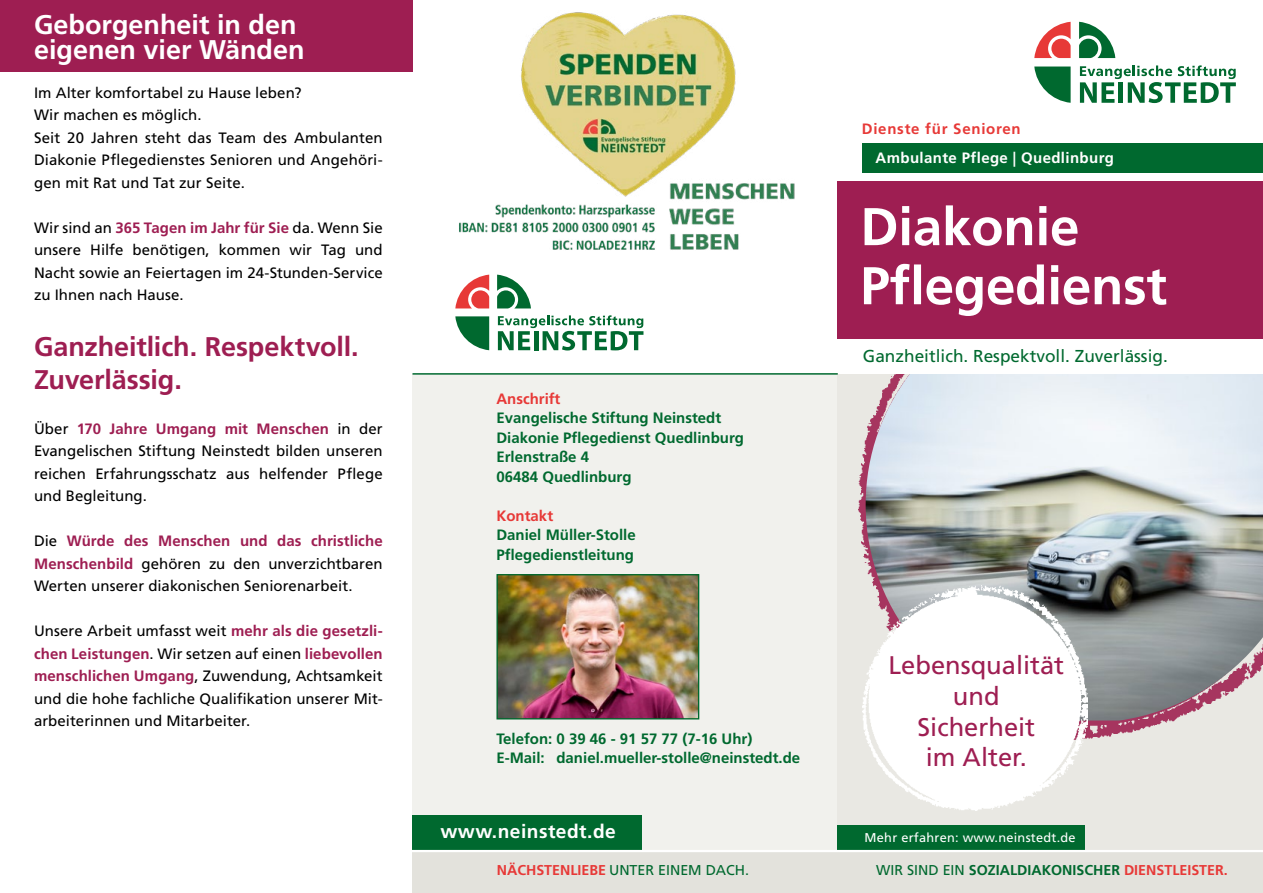
<style>
.page{position:relative;width:1263px;height:893px;background:#fff}
.page>*{position:absolute;margin:0;border:0;box-sizing:border-box;transform-origin:0 0}
.t1{font:700 52.95px/59.1px "Frutiger LT Pro";letter-spacing:-.005em;color:#fff}
.t2{font:700 27px/33px "Frutiger LT Pro";letter-spacing:-.005em;color:#9e1e52}
.t3{font:700 27px/25.5px "Frutiger LT Pro";color:#fff}
.t4{font:25.5px/30.6px "Frutiger LT Pro";color:#9e1e52;text-align:center}
.t5{font:700 19.2px "Frutiger LT Pro";letter-spacing:.025em;color:#fff}
.t6{font:17.25px "Frutiger LT Pro";color:#00692f}
.t7{font:15px/22.5px "Frutiger LT Pro";letter-spacing:.005em;color:#000;text-align:justify}
.t8{font:700 15px/19.5px "Frutiger LT Pro";color:#00692f}
.t9{font:700 15px "Frutiger LT Pro";letter-spacing:.025em;color:#fff}
.t10{font:700 15px "Frutiger LT Pro";letter-spacing:.05em;color:#e73937}
.t11{font:700 15px "Frutiger LT Pro";color:#e73937}
.t12{font:14.25px "Frutiger LT Pro";color:#00692f}
.t13{font:700 14.25px "Frutiger LT Pro";color:#00692f}
.t14{font:14.25px "Myriad Pro";letter-spacing:.02em;color:#e73937}
.t15{font:12.75px "Frutiger LT Pro";letter-spacing:.02em;color:#fff}
.s1{font-weight:700;color:#9e1e52}
.s2{font-weight:700;color:#e73937}
.s3{font-weight:400}
.s4{color:#e73937}
</style>
<div class="page">
<div style="left:412px;top:374px;width:426px;height:483px;background:#f1f1ed"></div>
<svg style="left:497px;top:281px;width:34px;height:27px"></svg>
<svg style="left:455px;top:281px;width:34px;height:27px"></svg>
<svg style="left:455px;top:316px;width:34px;height:34px"></svg>
<svg style="left:498px;top:315px;width:145px;height:35px"></svg>
<div style="left:412px;top:816px;width:230px;height:35px;background:#00692f"></div>
<div style="left:415px;top:851px;width:848px;height:42px;background:#e3e2dc"></div>
<div style="left:838px;top:373px;width:425px;height:477px;background:#e9e8e3"></div>
<img style="left:837px;top:274px;width:338px;height:465px">
<div style="left:838px;top:825px;width:247px;height:26px;background:#00692f"></div>
<div style="left:863px;top:144px;width:400px;height:29px;background:#00692f"></div>
<svg style="left:1079px;top:22px;width:36px;height:36px"></svg>
<svg style="left:1034px;top:22px;width:36px;height:36px"></svg>
<svg style="left:1034px;top:67px;width:36px;height:36px"></svg>
<svg style="left:1080px;top:65px;width:156px;height:38px"></svg>
<hr style="left:410px;top:850px;width:853px;height:2px;background:#fff">
<hr style="left:412px;top:373px;width:426px;height:2px;background:#00692f">
<img style="left:498px;top:576px;width:199px;height:141px">
<div style="left:496px;top:574px;width:203px;height:145px;border:1px solid #00692f"></div>
<img style="left:459px;top:12px;width:336px;height:269px">
<img style="left:866px;top:373px;width:397px;height:347px">
<div style="left:838px;top:182px;width:425px;height:157px;background:#9e1e52"></div>
<div style="left:838px;top:339px;width:425px;height:34px;background:#fff"></div>
<img style="left:863px;top:585px;width:224px;height:226px">
<div style="left:0;top:0;width:412px;height:72px;background:#9e1e52"></div>
<h2 class="t3" style="left:34px;top:12px;width:272px">Geborgenheit in den eigenen vier Wänden</h2>
<p class="t7" style="left:34px;top:81px;width:350px;text-align:left">Im Alter komfortabel zu Hause leben?<br>Wir machen es möglich.<br>Seit 20 Jahren steht das Team des Ambulanten Diakonie Pflegedienstes Senioren und Angehöri&shy;gen mit Rat und Tat zur Seite.</p>
<p class="t7" style="left:34px;top:216px;width:350px">Wir sind an <span class="s1">365 Tagen im Jahr für Sie</span> da. Wenn Sie unsere Hilfe benötigen, kommen wir Tag und Nacht sowie an Feiertagen im 24-Stunden-Service zu Ihnen nach Hause.</p>
<h2 class="t2" style="left:34px;top:330px;width:326px">Ganzheitlich. Respektvoll.<br>Zuverlässig.</h2>
<p class="t7" style="left:34px;top:417px;width:350px">Über <span class="s1">170 Jahre Umgang mit Menschen</span> in der Evangelischen Stiftung Neinstedt bilden unseren reichen Erfahrungsschatz aus helfender Pflege und Begleitung.</p>
<p class="t7" style="left:34px;top:530px;width:350px">Die <span class="s1">Würde des Menschen und das christliche Menschenbild</span> gehören zu den unverzichtbaren Werten unserer diakonischen Seniorenarbeit.</p>
<p class="t7" style="left:34px;top:620px;width:350px">Unsere Arbeit umfasst weit <span class="s1">mehr als die gesetzli&shy;chen Leistungen</span>. Wir setzen auf einen <span class="s1">liebevollen menschlichen Umgang</span>, Zuwendung, Achtsamkeit und die hohe fachliche Qualifikation unserer Mit&shy;arbeiterinnen und Mitarbeiter.</p>
<p class="t11" style="left:496px;top:389px;width:65px">Anschrift</p>
<p class="t8" style="left:496px;top:408px;width:249px">Evangelische Stiftung Neinstedt<br>Diakonie Pflegedienst Quedlinburg<br>Erlenstraße 4<br>06484 Quedlinburg</p>
<p class="t11" style="left:496px;top:506px;width:58px">Kontakt</p>
<p class="t8" style="left:496px;top:525px;width:141px">Daniel Müller-Stolle<br>Pflegedienstleitung</p>
<p class="t8" style="left:496px;top:728px;width:305px">Telefon: 0 39 46 - 91 57 77 (7-16 Uhr)<br>E-Mail: daniel.mueller-stolle@neinstedt.de</p>
<p class="t5" style="left:440px;top:820px;width:177px">www.neinstedt.de</p>
<p class="t12" style="left:497px;top:862px;width:254px"><span class="s2">NÄCHSTENLIEBE</span> UNTER EINEM DACH.</p>
<p class="t14" style="left:503px;top:861px;width:60px">NÄCHSTE</p>
<p class="t12" style="left:607px;top:862px;width:142px">UNTER EINEM DACH.</p>
<p class="t10" style="left:862px;top:119px;width:161px">Dienste für Senioren</p>
<p class="t9" style="left:875px;top:149px;width:240px">Ambulante Pflege | Quedlinburg</p>
<h1 class="t1" style="left:860px;top:197px;width:308px">Diakonie<br>Pflegedienst</h1>
<p class="t6" style="left:863px;top:345px;width:306px">Ganzheitlich. Respektvoll. Zuverlässig.</p>
<h3 class="t4" style="left:888px;top:650px;width:177px">Lebensqualität und<br>Sicherheit<br>im Alter.</h3>
<p class="t15" style="left:865px;top:830px;width:212px">Mehr erfahren: www.neinstedt.de</p>
<p class="t13" style="left:876px;top:862px;width:353px"><span class="s3">WIR SIND EIN</span> SOZIALDIAKONISCHER <span class="s4">DIENSTLEISTER.</span></p>
</div>
